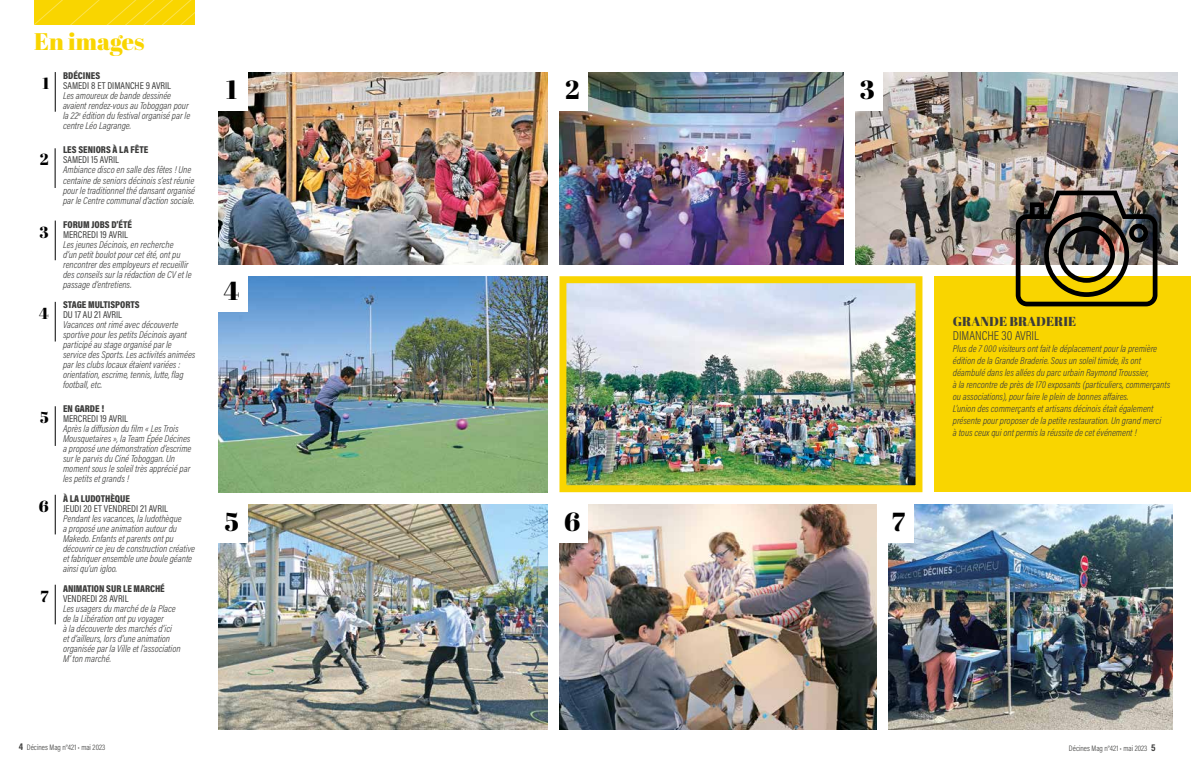
<style>
.page{position:relative;width:1191px;height:766px;background:#fff}
.page>*{position:absolute;margin:0;border:0;box-sizing:border-box;transform-origin:0 0}
.t1{font:26.1px "Abril Fatface";color:#000}
.t2{font:24px "Abril Fatface";letter-spacing:-.005em;color:#f9d500}
.t3{font:16px "Abril Fatface";color:#000}
.t4{font:300 13px "Acumin Pro Cond";color:#3c3c3b}
.t5{font:13px "Abril Fatface";color:#3c3c3b}
.t6{font:italic 300 10px/10px "Acumin Pro Cond";color:#3c3c3b}
.t7{font:10px "Acumin Pro Cond";color:#3c3c3b}
.t8{font:900 10px "Acumin Pro Cond";color:#3c3c3b}
.t9{font:300 8px "Acumin Pro Cond";color:#3c3c3b}
.s1{font-weight:700;font-size:10px}
</style>
<div class="page">
<svg style="left:34px;top:0;width:160px;height:24px;background:#f9d504"></svg>
<div style="left:934px;top:276px;width:257px;height:216px;background:#f9d500"></div>
<img style="left:218px;top:504px;width:329px;height:225px">
<img style="left:218px;top:276px;width:329px;height:216px">
<img style="left:559px;top:504px;width:317px;height:225px">
<img style="left:888px;top:504px;width:284px;height:225px">
<div style="left:216px;top:503px;width:31px;height:40px;background:#fff"></div>
<div style="left:216px;top:272px;width:31px;height:40px;background:#fff"></div>
<div style="left:557px;top:503px;width:31px;height:40px;background:#fff"></div>
<div style="left:883px;top:503px;width:31px;height:40px;background:#fff"></div>
<img style="left:567px;top:284px;width:347px;height:200px">
<div style="left:559px;top:276px;width:363px;height:216px;border:7px solid #f9d500"></div>
<img style="left:559px;top:72px;width:284px;height:192px">
<img style="left:856px;top:72px;width:321px;height:192px">
<img style="left:1015px;top:190px;width:142px;height:116px">
<img style="left:218px;top:72px;width:329px;height:192px">
<div style="left:216px;top:71px;width:31px;height:39px;background:#fff"></div>
<div style="left:557px;top:71px;width:31px;height:39px;background:#fff"></div>
<div style="left:852px;top:71px;width:31px;height:39px;background:#fff"></div>
<hr style="left:55px;top:72px;width:1px;height:40px;background:#000">
<hr style="left:55px;top:148px;width:1px;height:40px;background:#000">
<hr style="left:55px;top:220px;width:1px;height:40px;background:#000">
<hr style="left:55px;top:302px;width:1px;height:39px;background:#000">
<hr style="left:55px;top:406px;width:1px;height:40px;background:#000">
<hr style="left:55px;top:494px;width:1px;height:40px;background:#000">
<hr style="left:55px;top:584px;width:1px;height:40px;background:#000">
<h2 class="t2" style="left:34px;top:24px;width:112px">En images</h2>
<h3 class="t3" style="left:42px;top:72px;width:8px">1</h3>
<h3 class="t3" style="left:40px;top:148px;width:10px">2</h3>
<h3 class="t3" style="left:40px;top:220px;width:11px">3</h3>
<h3 class="t3" style="left:39px;top:302px;width:11px">4</h3>
<h3 class="t3" style="left:40px;top:406px;width:10px">5</h3>
<h3 class="t3" style="left:39px;top:494px;width:11px">6</h3>
<h3 class="t3" style="left:41px;top:584px;width:10px">7</h3>
<p class="t8" style="left:63px;top:69px;width:39px">BDÉCINES</p>
<p class="t7" style="left:63px;top:79px;width:109px">SAMEDI 8 ET DIMANCHE 9 AVRIL</p>
<p class="t6" style="left:63px;top:91px;width:129px">Les amoureux de bande dessinée avaient rendez-vous au Toboggan pour la 22<sup>e</sup> édition du festival organisé par le centre Léo Lagrange.</p>
<p class="t8" style="left:63px;top:143px;width:87px">LES SENIORS À LA FÊTE</p>
<p class="t7" style="left:63px;top:153px;width:57px">SAMEDI 15 AVRIL</p>
<p class="t6" style="left:63px;top:165px;width:134px">Ambiance disco en salle des fêtes ! Une centaine de seniors décinois s’est réunie pour le traditionnel thé dansant organisé par le Centre communal d’action sociale.</p>
<p class="t8" style="left:63px;top:217px;width:70px">FORUM JOBS D’ÉTÉ</p>
<p class="t7" style="left:63px;top:227px;width:66px">MERCREDI 19 AVRIL</p>
<p class="t6" style="left:63px;top:239px;width:130px">Les jeunes Décinois, en recherche<br>d’un petit boulot pour cet été, ont pu rencontrer des employeurs et recueillir des conseils sur la rédaction de CV et le passage d’entretiens.</p>
<p class="t8" style="left:63px;top:297px;width:78px">STAGE MULTISPORTS</p>
<p class="t7" style="left:63px;top:307px;width:60px">DU 17 AU 21 AVRIL</p>
<p class="t6" style="left:63px;top:319px;width:134px">Vacances ont rimé avec découverte sportive pour les petits Décinois ayant participé au stage organisé par le service des Sports. Les activités animées par les clubs locaux étaient variées : orientation, escrime, tennis, lutte, flag football, etc.</p>
<p class="t8" style="left:63px;top:401px;width:43px">EN GARDE !</p>
<p class="t7" style="left:63px;top:411px;width:66px">MERCREDI 19 AVRIL</p>
<p class="t6" style="left:63px;top:423px;width:130px">Après la diffusion du film « Les Trois Mousquetaires », la Team Épée Décines a proposé une démonstration d’escrime sur le parvis du Ciné Toboggan. Un moment sous le soleil très apprécié par les petits et grands !</p>
<p class="t8" style="left:63px;top:491px;width:68px">À LA LUDOTHÈQUE</p>
<p class="t7" style="left:63px;top:501px;width:106px">JEUDI 20 ET VENDREDI 21 AVRIL</p>
<p class="t6" style="left:63px;top:513px;width:134px">Pendant les vacances, la ludothèque<br>a proposé une animation autour du Makedo. Enfants et parents ont pu découvrir ce jeu de construction créative et fabriquer ensemble une boule géante ainsi qu’un igloo.</p>
<p class="t8" style="left:63px;top:581px;width:103px">ANIMATION SUR LE MARCHÉ</p>
<p class="t7" style="left:63px;top:591px;width:67px">VENDREDI 28 AVRIL</p>
<p class="t6" style="left:63px;top:603px;width:119px">Les usagers du marché de la Place de la Libération ont pu voyager<br>à la découverte des marchés d’ici<br>et d’ailleurs, lors d’une animation organisée par la Ville et l’association<br>M’ ton marché.</p>
<h1 class="t1" style="left:226px;top:71px;width:13px">1</h1>
<h1 class="t1" style="left:565px;top:71px;width:16px">2</h1>
<h1 class="t1" style="left:860px;top:71px;width:16px">3</h1>
<h1 class="t1" style="left:224px;top:272px;width:17px">4</h1>
<h1 class="t1" style="left:225px;top:503px;width:16px">5</h1>
<h1 class="t1" style="left:564px;top:503px;width:18px">6</h1>
<h1 class="t1" style="left:891px;top:503px;width:15px">7</h1>
<p class="t9" style="left:19px;top:742px;width:88px"><span class="s1">4</span> Décines Mag n°421 • mai 2023</p>
<h3 class="t5" style="left:953px;top:312px;width:125px">GRANDE BRADERIE</h3>
<h3 class="t4" style="left:953px;top:327px;width:88px">DIMANCHE 30 AVRIL</h3>
<p class="t6" style="left:953px;top:342px;width:219px;line-height:12px">Plus de 7 000 visiteurs ont fait le déplacement pour la première édition de la Grande Braderie. Sous un soleil timide, ils ont déambulé dans les allées du parc urbain Raymond Troussier,<br>à la rencontre de près de 170 exposants (particuliers, commerçants ou associations), pour faire le plein de bonnes affaires.<br>L’union des commerçants et artisans décinois était également présente pour proposer de la petite restauration. Un grand merci<br>à tous ceux qui ont permis la réussite de cet événement !</p>
<p class="t9" style="left:1068px;top:742px;width:88px">Décines Mag n°421 • mai 2023 <span class="s1">5</span></p>
</div>
